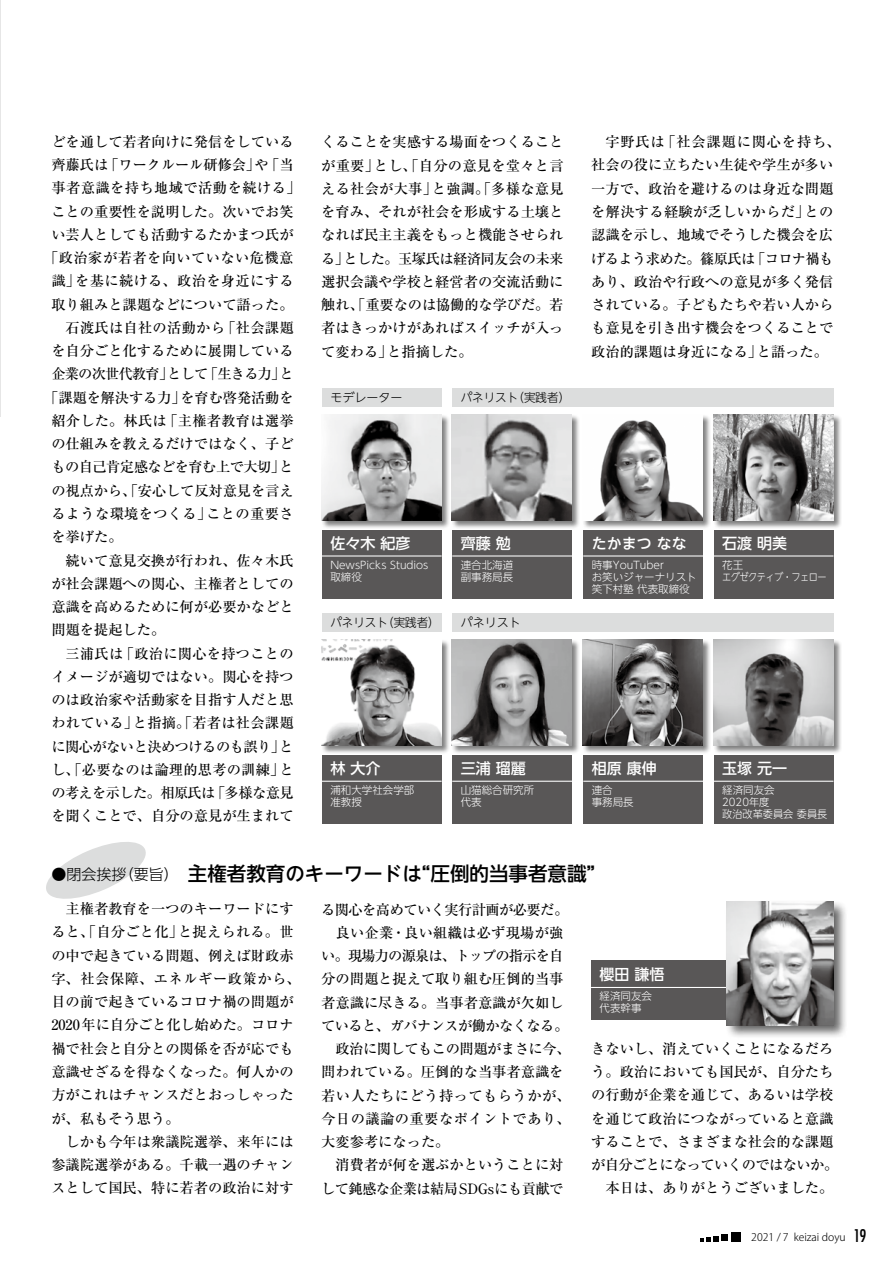
<style>
.page{position:relative;width:893px;height:1263px;background:#fff}
.page>*{position:absolute;margin:0;border:0;box-sizing:border-box;transform-origin:0 0}
.t1{font:500 19.5px "UD Shin Go NT Pr 6";color:#000}
.t2{font:500 15px "UD Shin Go NT Pr 6";color:#fff}
.t3{font:500 14.25px/23.2px "Ryumin Pro";color:#000}
.t4{font:500 14.25px "Ryumin Pro";letter-spacing:-.04em;color:#000}
.t5{font:500 14.25px "Ryumin Pro";letter-spacing:.02em;color:#000}
.t6{font:500 14.25px "Ryumin Pro";letter-spacing:-.035em;color:#000}
.t7{font:500 14.25px "Ryumin Pro";letter-spacing:.03em;color:#000}
.t8{font:500 14.25px "Ryumin Pro";letter-spacing:.025em;color:#000}
.t9{font:500 14.25px "Ryumin Pro";letter-spacing:.035em;color:#000}
.t10{font:500 14.25px "Ryumin Pro";letter-spacing:-.055em;color:#000}
.t11{font:500 14.25px "Ryumin Pro";letter-spacing:-.045em;color:#000}
.t12{font:500 14.25px "Ryumin Pro";letter-spacing:-.06em;color:#000}
.t13{font:300 12px "UD Shin Go NT Pr 6";color:#000;scale:.96 1}
.t14{font:300 12px "UD Shin Go NT Pr 6";color:#000}
.t15{font:300 10.5px/12px "UD Shin Go NT Pr 6";color:#fff}
.t16{font:300 10.5px "Koz Go Pro";color:#000}
.t17{font:300 10.5px/12px "UD Shin Go NT Pr 6";letter-spacing:-.05em;color:#fff}
.s1{font-weight:300;font-size:15px}
.s2{font-family:"Futura";font-weight:500;font-stretch:condensed;font-size:16.95px}
</style>
<div class="page">
<hr style="left:0;top:0;width:1px;height:417px;background:#e6e6e6">
<svg style="left:700px;top:1236px;width:18px;height:5px"></svg>
<div style="left:721px;top:1234px;width:7px;height:7px;background:#000"></div>
<div style="left:731px;top:1232px;width:9px;height:9px;background:#000"></div>
<svg style="left:46px;top:842px;width:100px;height:57px"></svg>
<div style="left:591px;top:960px;width:143px;height:59px;background:#595757"></div>
<hr style="left:591px;top:987px;width:143px;height:1px;background:#fff">
<div style="left:725px;top:900px;width:123px;height:140px;background:#000;opacity:.6"></div>
<img style="left:727px;top:902px;width:106px;height:123px">
<div style="left:321px;top:414px;width:129px;height:115px;background:#000;opacity:.5"></div>
<img style="left:321px;top:414px;width:120px;height:107px">
<div style="left:321px;top:639px;width:129px;height:116px;background:#000;opacity:.5"></div>
<img style="left:321px;top:639px;width:120px;height:107px">
<div style="left:582px;top:414px;width:129px;height:115px;background:#000;opacity:.5"></div>
<img style="left:583px;top:414px;width:120px;height:107px">
<div style="left:582px;top:639px;width:129px;height:116px;background:#000;opacity:.5"></div>
<img style="left:583px;top:639px;width:120px;height:107px">
<div style="left:451px;top:414px;width:129px;height:115px;background:#000;opacity:.5"></div>
<img style="left:452px;top:414px;width:120px;height:107px">
<div style="left:451px;top:639px;width:129px;height:116px;background:#000;opacity:.5"></div>
<img style="left:452px;top:639px;width:120px;height:107px">
<div style="left:713px;top:414px;width:129px;height:115px;background:#000;opacity:.5"></div>
<img style="left:713px;top:414px;width:120px;height:107px">
<div style="left:713px;top:639px;width:129px;height:116px;background:#000;opacity:.5"></div>
<img style="left:713px;top:639px;width:120px;height:107px">
<div style="left:322px;top:530px;width:120px;height:68px;background:#595757"></div>
<hr style="left:322px;top:555px;width:120px;height:1px;background:#fff">
<div style="left:322px;top:755px;width:120px;height:68px;background:#595757"></div>
<hr style="left:322px;top:781px;width:120px;height:1px;background:#fff">
<div style="left:322px;top:388px;width:120px;height:19px;background:#dcdddd"></div>
<div style="left:322px;top:613px;width:120px;height:19px;background:#dcdddd"></div>
<div style="left:583px;top:530px;width:120px;height:68px;background:#595757"></div>
<hr style="left:583px;top:555px;width:120px;height:1px;background:#fff">
<div style="left:583px;top:755px;width:120px;height:68px;background:#595757"></div>
<hr style="left:583px;top:781px;width:120px;height:1px;background:#fff">
<div style="left:452px;top:530px;width:120px;height:68px;background:#595757"></div>
<hr style="left:452px;top:555px;width:120px;height:1px;background:#fff">
<div style="left:452px;top:755px;width:120px;height:68px;background:#595757"></div>
<hr style="left:452px;top:781px;width:120px;height:1px;background:#fff">
<div style="left:452px;top:388px;width:381px;height:19px;background:#dcdddd"></div>
<div style="left:452px;top:613px;width:381px;height:19px;background:#dcdddd"></div>
<div style="left:714px;top:530px;width:119px;height:68px;background:#595757"></div>
<hr style="left:714px;top:555px;width:119px;height:1px;background:#fff">
<div style="left:714px;top:755px;width:119px;height:68px;background:#595757"></div>
<hr style="left:714px;top:781px;width:119px;height:1px;background:#fff">
<p class="t3" style="left:51px;top:129px;width:244px">どを通して若者向けに発信をしている</p>
<p class="t3" style="left:51px;top:152px;width:244px">齊藤氏は「ワークルール研修会」や「当</p>
<p class="t7" style="left:51px;top:177px;width:251px">事者意識を持ち地域で活動を続ける」</p>
<p class="t3" style="left:51px;top:199px;width:244px">ことの重要性を説明した。次いでお笑</p>
<p class="t3" style="left:51px;top:222px;width:244px">い芸人としても活動するたかまつ氏が</p>
<p class="t7" style="left:44px;top:247px;width:251px">「政治家が若者を向いていない危機意</p>
<p class="t8" style="left:51px;top:270px;width:244px">識」を基に続ける、政治を身近にする</p>
<p class="t3" style="left:51px;top:292px;width:244px">取り組みと課題などについて語った。</p>
<p class="t5" style="left:66px;top:316px;width:230px">石渡氏は自社の活動から「社会課題</p>
<p class="t3" style="left:51px;top:338px;width:244px">を自分ごと化するために展開している</p>
<p class="t10" style="left:51px;top:363px;width:244px">企業の次世代教育」として「生きる力」と</p>
<p class="t3" style="left:44px;top:385px;width:251px">「課題を解決する力」を育む啓発活動を</p>
<p class="t5" style="left:51px;top:409px;width:244px">紹介した。林氏は「主権者教育は選挙</p>
<p class="t3" style="left:51px;top:431px;width:244px">の仕組みを教えるだけではなく、子ど</p>
<p class="t6" style="left:51px;top:456px;width:244px">もの自己肯定感などを育む上で大切」と</p>
<p class="t3" style="left:51px;top:478px;width:244px">の視点から、「安心して反対意見を言え</p>
<p class="t8" style="left:51px;top:502px;width:244px">るような環境をつくる」ことの重要さ</p>
<p class="t3" style="left:51px;top:524px;width:73px">を挙げた。</p>
<p class="t3" style="left:66px;top:547px;width:229px">続いて意見交換が行われ、佐々木氏</p>
<p class="t3" style="left:51px;top:571px;width:244px">が社会課題への関心、主権者としての</p>
<p class="t3" style="left:51px;top:594px;width:244px">意識を高めるために何が必要かなどと</p>
<p class="t3" style="left:51px;top:617px;width:115px">問題を提起した。</p>
<p class="t5" style="left:66px;top:642px;width:230px">三浦氏は「政治に関心を持つことの</p>
<p class="t3" style="left:51px;top:664px;width:244px">イメージが適切ではない。関心を持つ</p>
<p class="t3" style="left:51px;top:687px;width:244px">のは政治家や活動家を目指す人だと思</p>
<p class="t3" style="left:51px;top:710px;width:244px">われている」と指摘。「若者は社会課題</p>
<p class="t6" style="left:51px;top:735px;width:244px">に関心がないと決めつけるのも誤り」と</p>
<p class="t3" style="left:51px;top:757px;width:244px">し、「必要なのは論理的思考の訓練」と</p>
<p class="t11" style="left:51px;top:781px;width:244px">の考えを示した。相原氏は「多様な意見</p>
<p class="t3" style="left:51px;top:803px;width:244px">を聞くことで、自分の意見が生まれて</p>
<p class="t3" style="left:321px;top:129px;width:244px;text-align:justify">くることを実感する場面をつくることが重要」とし、「自分の意見を堂々と言える社会が大事」と強調。「多様な意見を育み、それが社会を形成する土壌となれば民主主義をもっと機能させられる」とした。玉塚氏は経済同友会の未来選択会議や学校と経営者の交流活動に触れ、「重要なのは協働的な学びだ。若者はきっかけがあればスイッチが入って変わる」と指摘した。</p>
<p class="t14" style="left:330px;top:388px;width:74px">モデレーター</p>
<p class="t13" style="left:461px;top:388px;width:115px">パネリスト（実践者）</p>
<p class="t2" style="left:330px;top:531px;width:81px">佐々木 紀彦</p>
<p class="t15" style="left:330px;top:558px;width:100px">NewsPicks Studios取締役</p>
<p class="t13" style="left:330px;top:613px;width:116px">パネリスト（実践者）</p>
<p class="t2" style="left:461px;top:531px;width:51px">齊藤 勉</p>
<p class="t15" style="left:461px;top:558px;width:54px">連合北海道副事務局長</p>
<p class="t14" style="left:461px;top:613px;width:61px">パネリスト</p>
<p class="t2" style="left:330px;top:756px;width:51px">林 大介</p>
<p class="t15" style="left:330px;top:784px;width:86px">浦和大学社会学部准教授</p>
<p class="t2" style="left:461px;top:756px;width:66px">三浦 瑠麗</p>
<p class="t15" style="left:461px;top:784px;width:75px">山猫総合研究所代表</p>
<p class="t3" style="left:591px;top:129px;width:251px;text-indent:14px">宇野氏は「社会課題に関心を持ち、社会の役に立ちたい生徒や学生が多い一方で、政治を避けるのは身近な問題を解決する経験が乏しいからだ」との認識を示し、地域でそうした機会を広げるよう求めた。篠原氏は「コロナ禍もあり、政治や行政への意見が多く発信されている。子どもたちや若い人からも意見を引き出す機会をつくることで政治的課題は身近になる」と語った。</p>
<p class="t2" style="left:592px;top:531px;width:96px">たかまつ なな</p>
<p class="t15" style="left:592px;top:558px;width:106px">時事YouTuber<br>お笑いジャーナリスト笑下村塾 代表取締役</p>
<p class="t2" style="left:722px;top:531px;width:66px">石渡 明美</p>
<p class="t17" style="left:722px;top:558px;width:106px">花王<br>エグゼクティブ・フェロー</p>
<p class="t2" style="left:592px;top:756px;width:66px">相原 康伸</p>
<p class="t15" style="left:592px;top:784px;width:43px">連合<br>事務局長</p>
<p class="t2" style="left:722px;top:756px;width:66px">玉塚 元一</p>
<p class="t15" style="left:722px;top:784px;width:107px">経済同友会<br>2020年度<br>政治改革委員会 委員長</p>
<h1 class="t1" style="left:51px;top:858px;width:545px"><span class="s1">●閉会挨拶（要旨）</span>主権者教育のキーワードは“圧倒的当事者意識”</h1>
<p class="t3" style="left:51px;top:896px;width:251px;text-indent:14px">主権者教育を一つのキーワードにすると、「自分ごと化」と捉えられる。世の中で起きている問題、例えば財政赤字、社会保障、エネルギー政策から、目の前で起きているコロナ禍の問題が<br>2020年に自分ごと化し始めた。コロナ禍で社会と自分との関係を否が応でも意識せざるを得なくなった。何人かの方がこれはチャンスだとおっしゃったが、私もそう思う。</p>
<p class="t3" style="left:51px;top:1129px;width:244px;text-align:justify;text-indent:14px">しかも今年は衆議院選挙、来年には参議院選挙がある。千載一遇のチャンスとして国民、特に若者の政治に対す</p>
<p class="t4" style="left:321px;top:898px;width:249px">る関心を高めていく実行計画が必要だ。</p>
<p class="t5" style="left:335px;top:921px;width:230px">良い企業・良い組織は必ず現場が強</p>
<p class="t12" style="left:321px;top:944px;width:244px">い。現場力の源泉は、トップの指示を自</p>
<p class="t3" style="left:321px;top:966px;width:244px">分の問題と捉えて取り組む圧倒的当事</p>
<p class="t3" style="left:321px;top:989px;width:244px">者意識に尽きる。当事者意識が欠如し</p>
<p class="t4" style="left:321px;top:1014px;width:249px">ていると、ガバナンスが働かなくなる。</p>
<p class="t6" style="left:335px;top:1037px;width:237px">政治に関してもこの問題がまさに今、</p>
<p class="t3" style="left:321px;top:1059px;width:244px">問われている。圧倒的な当事者意識を</p>
<p class="t9" style="left:321px;top:1084px;width:251px">若い人たちにどう持ってもらうかが、</p>
<p class="t9" style="left:321px;top:1107px;width:251px">今日の議論の重要なポイントであり、</p>
<p class="t3" style="left:321px;top:1129px;width:130px">大変参考になった。</p>
<p class="t3" style="left:335px;top:1152px;width:229px">消費者が何を選ぶかということに対</p>
<p class="t4" style="left:321px;top:1177px;width:244px">して鈍感な企業は結局SDGsにも貢献で</p>
<p class="t2" style="left:600px;top:962px;width:66px">櫻田 謙悟</p>
<p class="t15" style="left:600px;top:990px;width:54px">経済同友会代表幹事</p>
<p class="t3" style="left:591px;top:1036px;width:244px">きないし、消えていくことになるだろ</p>
<p class="t3" style="left:591px;top:1059px;width:244px">う。政治においても国民が、自分たち</p>
<p class="t3" style="left:591px;top:1082px;width:244px">の行動が企業を通じて、あるいは学校</p>
<p class="t3" style="left:591px;top:1106px;width:244px">を通じて政治につながっていると意識</p>
<p class="t3" style="left:591px;top:1129px;width:244px">することで、さまざまな社会的な課題</p>
<p class="t4" style="left:591px;top:1154px;width:249px">が自分ごとになっていくのではないか。</p>
<p class="t3" style="left:605px;top:1175px;width:229px">本日は、ありがとうございました。</p>
<p class="t16" style="left:751px;top:1230px;width:117px">2021 / 7 keizai doyu <span class="s2">19</span></p>
</div>
